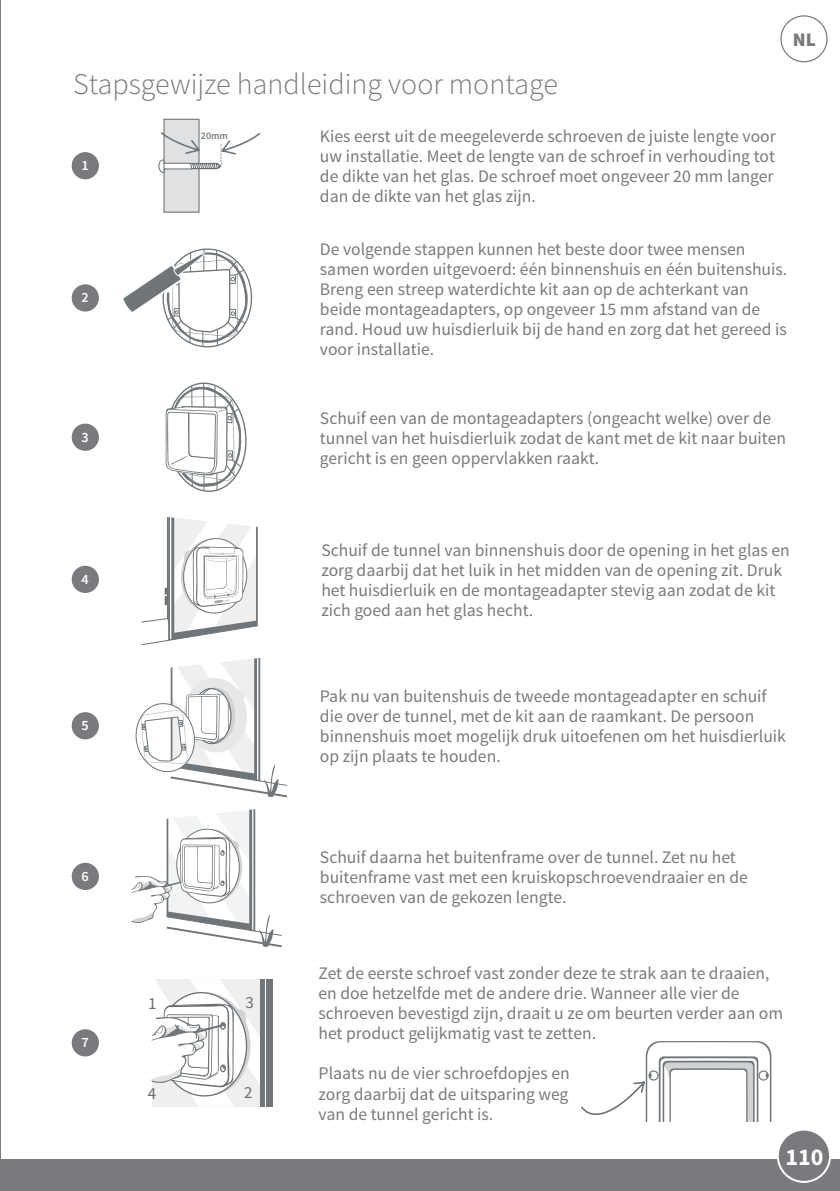
<style>
.page{position:relative;width:840px;height:1191px;background:#fff}
.page>*{position:absolute;margin:0;border:0;box-sizing:border-box;transform-origin:0 0}
.t1{font:300 30px "Source Sans Pro";color:#787a7d}
.t2{font:700 24px "Source Sans Pro";color:#fff}
.t3{font:900 19.2px "Source Sans Pro";color:#787a7d}
.t4{font:17.6px/20px "Source Sans Pro";color:#787a7d}
.t5{font:17px "Source Sans Pro";color:#6c6d70}
.t6{font:600 14.2px "Source Sans Pro";color:#fff}
.t7{font:600 10px "Source Sans Pro";color:#787a7d}
</style>
<div class="page">
<div style="left:0;top:1159px;width:839px;height:32px;background:#787a7d"></div>
<div style="left:777px;top:1129px;width:52px;height:52px;background:#787a7d;border-radius:50%"></div>
<div style="left:776px;top:1128px;width:54px;height:54px;border:2px solid #fff;border-radius:50%"></div>
<div style="left:780px;top:15px;width:47px;height:47px;border:1px solid #787a7d;border-radius:50%"></div>
<div style="left:72px;top:423px;width:27px;height:28px;background:#787a7d;border-radius:50%"></div>
<svg style="left:165px;top:382px;width:82px;height:110px"></svg>
<div style="left:72px;top:566px;width:27px;height:27px;background:#787a7d;border-radius:50%"></div>
<svg style="left:141px;top:517px;width:117px;height:129px"></svg>
<div style="left:72px;top:712px;width:27px;height:27px;background:#787a7d;border-radius:50%"></div>
<svg style="left:135px;top:658px;width:152px;height:140px"></svg>
<div style="left:72px;top:862px;width:27px;height:28px;background:#787a7d;border-radius:50%"></div>
<svg style="left:131px;top:809px;width:151px;height:139px"></svg>
<div style="left:72px;top:1029px;width:27px;height:27px;background:#787a7d;border-radius:50%"></div>
<svg style="left:581px;top:1041px;width:190px;height:81px"></svg>
<hr style="left:260px;top:979px;width:4px;height:127px;background:#6f7578">
<div style="left:266px;top:979px;width:6px;height:127px;background:#6f7578"></div>
<svg style="left:150px;top:979px;width:110px;height:127px"></svg>
<div style="left:72px;top:284px;width:27px;height:27px;background:#787a7d;border-radius:50%"></div>
<svg style="left:123px;top:248px;width:130px;height:100px"></svg>
<div style="left:72px;top:152px;width:27px;height:27px;background:#787a7d;border-radius:50%"></div>
<div style="left:163px;top:119px;width:36px;height:94px;background:#dfe1e2;border:1px solid #787a7d"></div>
<svg style="left:158px;top:131px;width:103px;height:42px"></svg>
<hr style="left:0;top:0;width:1px;height:1191px;background:#787a7d">
<p class="t1" style="left:73px;top:66px;width:486px">Stapsgewijze handleiding voor montage</p>
<p class="t6" style="left:82px;top:157px;width:9px">1</p>
<p class="t7" style="left:201px;top:129px;width:29px">20mm</p>
<p class="t4" style="left:320px;top:127px;width:457px">Kies eerst uit de meegeleverde schroeven de juiste lengte voor uw installatie. Meet de lengte van de schroef in verhouding tot de dikte van het glas. De schroef moet ongeveer 20 mm langer dan de dikte van het glas zijn.</p>
<p class="t3" style="left:792px;top:27px;width:25px">NL</p>
<p class="t6" style="left:82px;top:289px;width:9px">2</p>
<p class="t6" style="left:82px;top:428px;width:9px">3</p>
<p class="t6" style="left:82px;top:570px;width:9px">4</p>
<p class="t6" style="left:82px;top:716px;width:9px">5</p>
<p class="t6" style="left:82px;top:867px;width:9px">6</p>
<p class="t6" style="left:82px;top:1033px;width:9px">7</p>
<p class="t5" style="left:148px;top:992px;width:10px">1</p>
<p class="t5" style="left:245px;top:992px;width:10px">3</p>
<p class="t5" style="left:148px;top:1082px;width:10px">4</p>
<p class="t5" style="left:244px;top:1081px;width:10px">2</p>
<p class="t4" style="left:320px;top:239px;width:468px">De volgende stappen kunnen het beste door twee mensen samen worden uitgevoerd: één binnenshuis en één buitenshuis.<br>Breng een streep waterdichte kit aan op de achterkant van beide montageadapters, op ongeveer 15 mm afstand van de rand. Houd uw huisdierluik bij de hand en zorg dat het gereed is voor installatie.</p>
<p class="t4" style="left:320px;top:408px;width:467px">Schuif een van de montageadapters (ongeacht welke) over de tunnel van het huisdierluik zodat de kant met de kit naar buiten gericht is en geen oppervlakken raakt.</p>
<p class="t4" style="left:321px;top:540px;width:469px">Schuif de tunnel van binnenshuis door de opening in het glas en zorg daarbij dat het luik in het midden van de opening zit. Druk het huisdierluik en de montageadapter stevig aan zodat de kit zich goed aan het glas hecht.</p>
<p class="t4" style="left:320px;top:687px;width:467px">Pak nu van buitenshuis de tweede montageadapter en schuif die over de tunnel, met de kit aan de raamkant. De persoon binnenshuis moet mogelijk druk uitoefenen om het huisdierluik op zijn plaats te houden.</p>
<p class="t4" style="left:320px;top:847px;width:429px">Schuif daarna het buitenframe over de tunnel. Zet nu het buitenframe vast met een kruiskopschroevendraaier en de schroeven van de gekozen lengte.</p>
<p class="t4" style="left:318px;top:964px;width:465px">Zet de eerste schroef vast zonder deze te strak aan te draaien, en doe hetzelfde met de andere drie. Wanneer alle vier de schroeven bevestigd zijn, draait u ze om beurten verder aan om het product gelijkmatig vast te zetten.</p>
<p class="t4" style="left:318px;top:1064px;width:252px">Plaats nu de vier schroefdopjes en</p>
<p class="t4" style="left:318px;top:1084px;width:251px">zorg daarbij dat de uitsparing weg</p>
<p class="t4" style="left:318px;top:1104px;width:176px">van de tunnel gericht is.</p>
<h2 class="t2" style="left:784px;top:1141px;width:40px">110</h2>
</div>
